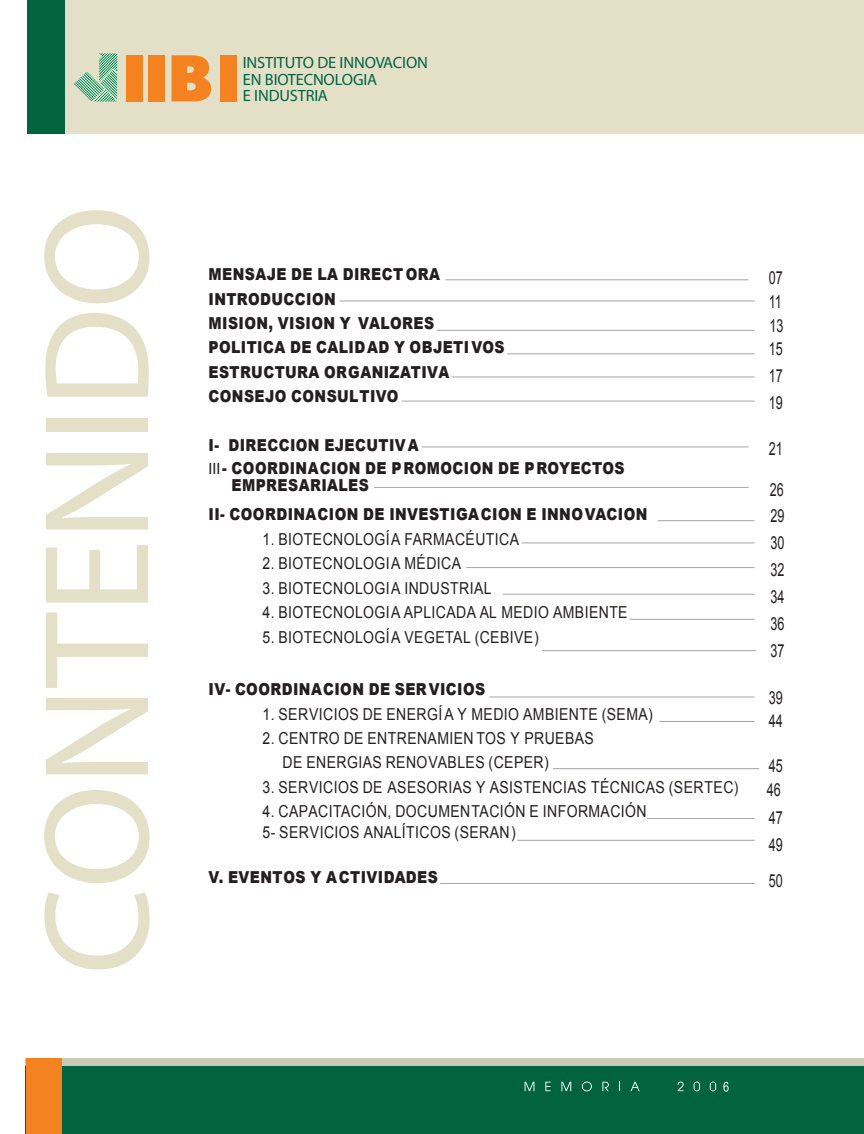
<style>
.page{position:relative;width:864px;height:1134px;background:#fff}
.page>*{position:absolute;margin:0;border:0;box-sizing:border-box;transform-origin:0 0}
.t1{font:151.2px "Myriad Pro";letter-spacing:-.01em;color:#e3e0c7}
.t2{font:18px/26.7px "Arial";color:#231f20;scale:.7 1}
.t3{font:16.5px/24.5px "Arial";letter-spacing:.03em;color:#231f20;scale:.85 1}
.t4{font:900 16.5px/24.5px "Arial";letter-spacing:.03em;color:#231f20;scale:.85 1}
.t5{font:16.35px/16.4px "Myriad Pro";letter-spacing:-.01em;color:#026341}
.s1{font-family:"Myriad Pro";font-weight:400}
</style>
<div class="page">
<div style="left:27px;top:0;width:837px;height:133px;background:#e3e0c7"></div>
<div style="left:27px;top:0;width:37px;height:133px;background:#026341"></div>
<div style="left:26px;top:1058px;width:838px;height:41px;background:#cac9b4"></div>
<div style="left:26px;top:1058px;width:36px;height:41px;background:#f58220"></div>
<div style="left:26px;top:1067px;width:838px;height:67px;background:#026341"></div>
<div style="left:26px;top:1067px;width:36px;height:67px;background:#f58220"></div>
<svg style="left:525px;top:1082px;width:9px;height:9px"></svg>
<svg style="left:545px;top:1082px;width:6px;height:9px"></svg>
<svg style="left:561px;top:1082px;width:10px;height:9px"></svg>
<svg style="left:582px;top:1082px;width:10px;height:9px"></svg>
<svg style="left:602px;top:1082px;width:7px;height:9px"></svg>
<svg style="left:631px;top:1082px;width:9px;height:9px"></svg>
<svg style="left:678px;top:1082px;width:6px;height:9px"></svg>
<svg style="left:694px;top:1082px;width:6px;height:9px"></svg>
<svg style="left:710px;top:1082px;width:6px;height:9px"></svg>
<svg style="left:74px;top:53px;width:43px;height:49px"></svg>
<div style="left:126px;top:55px;width:17px;height:46px;background:#f58220"></div>
<svg style="left:172px;top:55px;width:39px;height:46px;background:#f28f38"></svg>
<div style="left:149px;top:55px;width:16px;height:46px;background:#f58220"></div>
<div style="left:220px;top:55px;width:17px;height:46px;background:#f58220"></div>
<svg style="left:723px;top:1082px;width:6px;height:10px"></svg>
<hr style="left:445px;top:280px;width:304px;height:1px;background:#a4a5a9">
<hr style="left:339px;top:301px;width:416px;height:1px;background:#a4a5a9">
<hr style="left:422px;top:447px;width:327px;height:1px;background:#a4a5a9">
<hr style="left:437px;top:330px;width:318px;height:1px;background:#a4a5a9">
<hr style="left:507px;top:354px;width:248px;height:1px;background:#a4a5a9">
<hr style="left:452px;top:377px;width:303px;height:1px;background:#a4a5a9">
<hr style="left:402px;top:401px;width:353px;height:1px;background:#a4a5a9">
<hr style="left:374px;top:487px;width:375px;height:1px;background:#a4a5a9">
<hr style="left:658px;top:520px;width:97px;height:1px;background:#a4a5a9">
<hr style="left:521px;top:543px;width:234px;height:1px;background:#a4a5a9">
<hr style="left:466px;top:567px;width:289px;height:1px;background:#a4a5a9">
<hr style="left:503px;top:594px;width:252px;height:1px;background:#a4a5a9">
<hr style="left:629px;top:619px;width:126px;height:1px;background:#a4a5a9">
<hr style="left:542px;top:650px;width:214px;height:1px;background:#a4a5a9">
<hr style="left:490px;top:697px;width:265px;height:1px;background:#a4a5a9">
<hr style="left:659px;top:721px;width:96px;height:1px;background:#a4a5a9">
<hr style="left:553px;top:768px;width:206px;height:1px;background:#a4a5a9">
<hr style="left:647px;top:818px;width:108px;height:1px;background:#a4a5a9">
<hr style="left:517px;top:840px;width:238px;height:1px;background:#a4a5a9">
<hr style="left:440px;top:883px;width:315px;height:1px;background:#a4a5a9">
<h1 class="t1" style="left:39px;top:975px;width:772px;rotate:-90deg">CONTENIDO</h1>
<p class="t5" style="left:243px;top:56px;width:187px">INSTITUTO DE INNOVACION<br>EN BIOTECNOLOGIA<br>E INDUSTRIA</p>
<p class="t4" style="left:208px;top:261px;width:350px">MENSAJE DE LA DIRECT ORA<br>INTRODUCCION<br>MISION, VISION Y VALORES<br>POLITICA DE CALIDAD Y OBJETIVOS<br>ESTRUCTURA ORGANIZATIVA<br>CONSEJO CONSULTIVO</p>
<p class="t4" style="left:208px;top:432px;width:249px">I- DIRECCION EJECUTIVA</p>
<p class="t4" style="left:232px;top:459px;width:464px;line-height:16.5px;text-indent:-23px"><span class="s1">III</span>- COORDINACION DE PROMOCION DE PROYECTOS<br>EMPRESARIALES</p>
<p class="t4" style="left:208px;top:502px;width:518px">II- COORDINACION DE INVESTIGACION E INNOVACION</p>
<p class="t3" style="left:262px;top:527px;width:303px">1. BIOTECNOLOGÍA FARMACÉUTICA</p>
<p class="t3" style="left:262px;top:551px;width:235px">2. BIOTECNOLOGIA MÉDICA</p>
<p class="t3" style="left:262px;top:576px;width:271px">3. BIOTECNOLOGIA INDUSTRIAL</p>
<p class="t3" style="left:262px;top:600px;width:431px">4. BIOTECNOLOGIA APLICADA AL MEDIO AMBIENTE</p>
<p class="t3" style="left:262px;top:625px;width:327px">5. BIOTECNOLOGÍA VEGETAL (CEBIVE)</p>
<p class="t4" style="left:208px;top:676px;width:327px">IV- COORDINACION DE SERVICIOS</p>
<p class="t3" style="left:262px;top:702px;width:461px">1. SERVICIOS DE ENERGÍ A Y MEDIO AMBIENTE (SEMA)</p>
<p class="t3" style="left:283px;top:726px;width:368px;text-indent:-20px">2. CENTRO DE ENTRENAMIEN TOS Y PRUEBAS<br>DE ENERGIAS RENOVABLES (CEPER)</p>
<p class="t3" style="left:262px;top:775px;width:562px">3. SERVICIOS DE ASESORIAS Y ASISTENCIAS TÉCNICAS (SERTEC)</p>
<p class="t3" style="left:262px;top:801px;width:454px;line-height:20.7px">4. CAPACITACIÓN, DOCUMENTACIÓN E INFORMACIÓN<br>5- SERVICIOS ANALÍTICOS (SERAN)</p>
<p class="t4" style="left:208px;top:864px;width:271px">V. EVENTOS Y ACTIVIDADES</p>
<p class="t2" style="left:769px;top:266px;width:23px;line-height:23.5px;text-align:justify">07<br>11<br>13<br>15</p>
<p class="t2" style="left:769px;top:362px;width:22px">17<br>19</p>
<p class="t2" style="left:769px;top:435px;width:22px">21</p>
<p class="t2" style="left:770px;top:477px;width:23px;text-align:justify">26<br>29<br>30<br>32<br>34<br>36<br>37</p>
<p class="t2" style="left:769px;top:687px;width:22px;line-height:22.5px">39<br>44</p>
<p class="t2" style="left:767px;top:753px;width:24px;line-height:24px">45<br>46</p>
<p class="t2" style="left:769px;top:804px;width:22px">47<br>49</p>
<p class="t2" style="left:769px;top:868px;width:22px">50</p>
</div>
